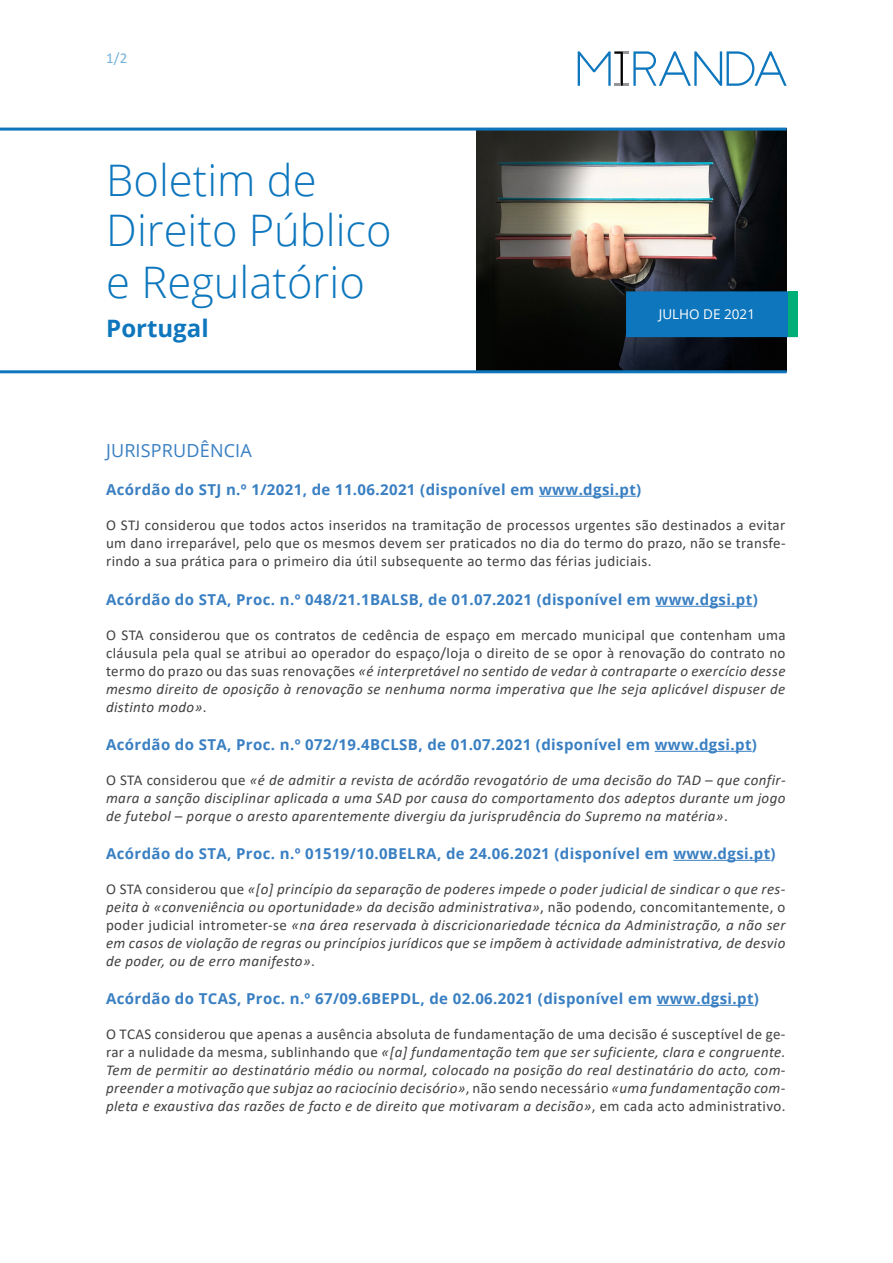
<style>
.page{position:relative;width:893px;height:1263px;background:#fff}
.page>*{position:absolute;margin:0;border:0;box-sizing:border-box;transform-origin:0 0}
.t1{font:300 43.5px/51px "Open Sans";color:#0d76bd}
.t2{font:700 24px "Open Sans";color:#0d76bd}
.t3{font:18px "Open Sans";letter-spacing:.01em;color:#397fc2}
.t4{font:italic 15px/18px "Calibri";letter-spacing:.025em;color:#414042;text-align:justify}
.t5{font:15px/18px "Calibri";letter-spacing:.025em;color:#414042;text-align:justify}
.t6{font:700 15px "Open Sans";letter-spacing:.025em;color:#397fc2}
.t7{font:15px "Calibri";color:#75b3da}
.t8{font:13.5px "Open Sans";color:#fff}
.s1{font-style:italic}
.s2{font-style:normal}
</style>
<div class="page">
<svg style="left:578px;top:51px;width:209px;height:35px"></svg>
<hr style="left:539px;top:496px;width:97px;height:1px;background:#397fc2">
<hr style="left:655px;top:606px;width:98px;height:1px;background:#397fc2">
<hr style="left:655px;top:751px;width:97px;height:1px;background:#397fc2">
<hr style="left:673px;top:860px;width:97px;height:1px;background:#397fc2">
<hr style="left:657px;top:1005px;width:97px;height:1px;background:#397fc2">
<img style="left:476px;top:129px;width:311px;height:243px">
<hr style="left:0;top:128px;width:785px;height:3px;background:#0d76bd">
<hr style="left:0;top:370px;width:785px;height:3px;background:#0d76bd">
<div style="left:626px;top:291px;width:171px;height:46px;background:#0d76bd;border:3px solid #0d76bd"></div>
<div style="left:788px;top:291px;width:9px;height:46px;background:#00ae78"></div>
<p class="t7" style="left:106px;top:47px;width:22px">1/2</p>
<h1 class="t1" style="left:106px;top:154px;width:287px">Boletim de<br>Direito Público e Regulatório</h1>
<h2 class="t2" style="left:106px;top:311px;width:104px">portugal</h2>
<p class="t8" style="left:659px;top:304px;width:98px">JU LHO DE 2021</p>
<p class="t3" style="left:106px;top:438px;width:147px">JURISPRUDÊNCIA</p>
<p class="t6" style="left:106px;top:479px;width:537px">Acórdão do STJ n.º 1/2021, de 11.06.2021 (disponível em www.dgsi.pt)</p>
<p class="t5" style="left:106px;top:516px;width:681px">O STJ considerou que todos actos inseridos na tramitação de processos urgentes são destinados a evitar um dano irreparável, pelo que os mesmos devem ser praticados no dia do termo do prazo, não se transfe&shy;rindo a sua prática para o primeiro dia útil subsequente ao termo das férias judiciais.</p>
<p class="t6" style="left:106px;top:589px;width:653px">Acórdão do STA, Proc. n.º 048/21.1BALSB, de 01.07.2021 (disponível em www.dgsi.pt)</p>
<p class="t5" style="left:106px;top:626px;width:681px">O STA considerou que os contratos de cedência de espaço em mercado municipal que contenham uma cláusula pela qual se atribui ao operador do espaço/loja o direito de se opor à renovação do contrato no termo do prazo ou das suas renovações <span class="s1">«é interpretável no sentido de vedar à contraparte o exercício desse mesmo direito de oposição à renovação se nenhuma norma imperativa que lhe seja aplicável dispuser de distinto modo»</span>.</p>
<p class="t6" style="left:106px;top:734px;width:652px">Acórdão do STA, Proc. n.º 072/19.4BCLSB, de 01.07.2021 (disponível em www.dgsi.pt)</p>
<p class="t4" style="left:106px;top:770px;width:681px"><span class="s2">O STA considerou que</span> «é de admitir a revista de acórdão revogatório de uma decisão do TAD – que confir&shy;mara a sanção disciplinar aplicada a uma SAD por causa do comportamento dos adeptos durante um jogo de futebol – porque o aresto aparentemente divergiu da jurisprudência do Supremo na matéria»<span class="s2">.</span></p>
<p class="t6" style="left:106px;top:843px;width:671px">Acórdão do STA, Proc. n.º 01519/10.0BELRA, de 24.06.2021 (disponível em www.dgsi.pt)</p>
<p class="t4" style="left:106px;top:879px;width:681px"><span class="s2">O STA considerou que</span> «[o] princípio da separação de poderes impede o poder judicial de sindicar o que res&shy;peita à «conveniência ou oportunidade» da decisão administrativa»<span class="s2">, não podendo, concomitantemente, o poder judicial intrometer-se</span> «na área reservada à discricionariedade técnica da Administração, a não ser em casos de violação de regras ou princípios jurídicos que se impõem à actividade administrativa, de desvio de poder, ou de erro manifesto»<span class="s2">.</span></p>
<p class="t6" style="left:106px;top:988px;width:654px">Acórdão do TCAS, Proc. n.º 67/09.6BEPDL, de 02.06.2021 (disponível em www.dgsi.pt)</p>
<p class="t4" style="left:106px;top:1025px;width:681px"><span class="s2">O TCAS considerou que apenas a ausência absoluta de fundamentação de uma decisão é susceptível de ge&shy;rar a nulidade da mesma, sublinhando que</span> «[a] fundamentação tem que ser suficiente, clara e congruente.<br>Tem de permitir ao destinatário médio ou normal, colocado na posição do real destinatário do acto, com&shy;preender a motivação que subjaz ao raciocínio decisório»<span class="s2">, não sendo necessário</span> «uma fundamentação com&shy;pleta e exaustiva das razões de facto e de direito que motivaram a decisão»<span class="s2">, em cada acto administrativo.</span></p>
</div>
